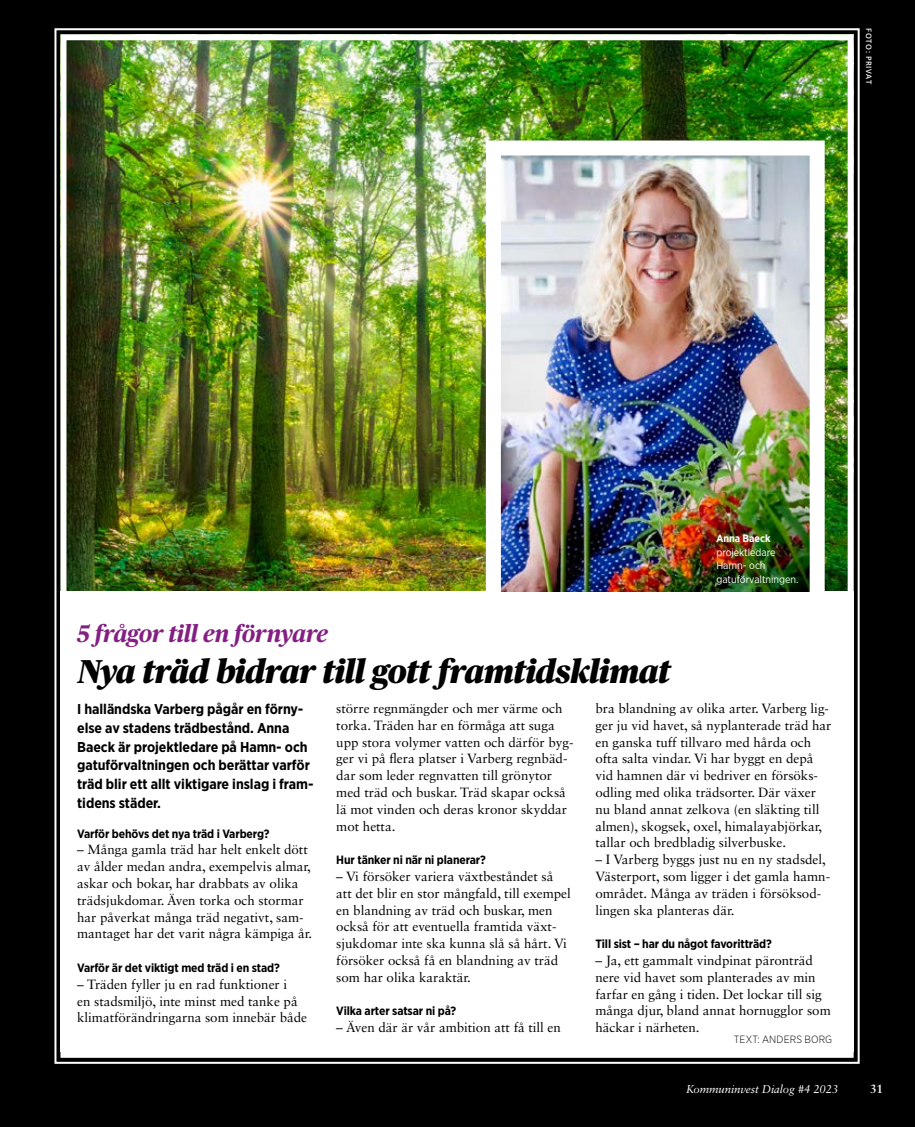
<style>
.page{position:relative;width:915px;height:1127px;background:#fff}
.page>*{position:absolute;margin:0;border:0;box-sizing:border-box;transform-origin:0 0}
.t1{font:italic 900 33px "Publico Headline";letter-spacing:-.01em;color:#000}
.t2{font:italic 700 24px "Publico Headline";letter-spacing:-.005em;color:#831f82}
.t3{font:700 14.25px/18.8px "Gotham Narrow";letter-spacing:-.005em;color:#000}
.t4{font:13.35px/16.8px "Sabon LT Std";color:#000}
.t5{font:700 12px "Gotham Narrow";letter-spacing:-.01em;color:#000}
.t6{font:700 12px "Sabon LT Std";color:#fff}
.t7{font:italic 11.4px "Sabon LT Std";letter-spacing:-.01em;color:#fff}
.t8{font:10.5px/13.5px "Gotham Narrow";letter-spacing:-.005em;color:#fff}
.t9{font:300 10.5px "Gotham Narrow";letter-spacing:.015em;color:#000}
.t10{font:700 10.5px "Gotham Narrow";letter-spacing:-.005em;color:#fff}
.t11{font:600 7.5px "Open Sans";letter-spacing:.075em;color:#fff}
</style>
<div class="page">
<div style="left:0;top:0;width:914px;height:1127px;background:#000"></div>
<img style="left:54px;top:28px;width:806px;height:1036px">
<div style="left:60px;top:34px;width:793px;height:1024px;border:6px solid #fff"></div>
<div style="left:60px;top:591px;width:793px;height:460px;background:#fff"></div>
<img style="left:501px;top:156px;width:307px;height:435px">
<div style="left:485px;top:140px;width:339px;height:467px;border:15px solid #fff"></div>
<p class="t11" style="left:873px;top:28px;width:57px;rotate:90deg">FOTO: PRIVAT</p>
<h2 class="t2" style="left:77px;top:616px;width:252px">5 frågor till en förnyare</h2>
<h1 class="t1" style="left:78px;top:647px;width:593px">Nya träd bidrar till gott framtidsklimat</h1>
<p class="t10" style="left:716px;top:532px;width:56px">Anna Baeck</p>
<p class="t8" style="left:716px;top:545px;width:83px">projektledare<br>Hamn- och gatuförvaltningen.</p>
<p class="t3" style="left:77px;top:700px;width:238px">I halländska Varberg pågår en förny&shy;else av stadens trädbestånd. Anna Baeck är projektledare på Hamn- och gatuförvaltningen och berättar varför träd blir ett allt viktigare inslag i fram&shy;tidens städer.</p>
<p class="t5" style="left:77px;top:825px;width:194px">Varför behövs det nya träd i Varberg?</p>
<p class="t4" style="left:77px;top:841px;width:236px">– Många gamla träd har helt enkelt dött av ålder medan andra, exempelvis almar, askar och bokar, har drabbats av olika trädsjukdomar. Även torka och stormar har påverkat många träd negativt, sam&shy;mantaget har det varit några kämpiga år.</p>
<p class="t5" style="left:77px;top:960px;width:204px">Varför är det viktigt med träd i en stad?</p>
<p class="t4" style="left:77px;top:975px;width:231px">– Träden fyller ju en rad funktioner i<br>en stadsmiljö, inte minst med tanke på klimatförändringarna som innebär både</p>
<p class="t4" style="left:336px;top:700px;width:239px">större regnmängder och mer värme och torka. Träden har en förmåga att suga upp stora volymer vatten och därför byg&shy;ger vi på flera platser i Varberg regnbäd&shy;dar som leder regnvatten till grönytor med träd och buskar. Träd skapar också lä mot vinden och deras kronor skyddar mot hetta.</p>
<p class="t5" style="left:336px;top:852px;width:151px">Hur tänker ni när ni planerar?</p>
<p class="t4" style="left:336px;top:868px;width:236px">– Vi försöker variera växtbeståndet så att det blir en stor mångfald, till exempel en blandning av träd och buskar, men också för att eventuella framtida växt&shy;sjukdomar inte ska kunna slå så hårt. Vi försöker också få en blandning av träd som har olika karaktär.</p>
<p class="t5" style="left:336px;top:1003px;width:121px">Vilka arter satsar ni på?</p>
<p class="t4" style="left:336px;top:1019px;width:226px">– Även där är vår ambition att få till en</p>
<p class="t4" style="left:595px;top:700px;width:237px">bra blandning av olika arter. Varberg lig&shy;ger ju vid havet, så nyplanterade träd har en ganska tuff tillvaro med hårda och ofta salta vindar. Vi har byggt en depå vid hamnen där vi bedriver en försöks&shy;odling med olika trädsorter. Där växer nu bland annat zelkova (en släkting till almen), skogsek, oxel, himalayabjörkar, tallar och bredbladig silverbuske.</p>
<p class="t4" style="left:595px;top:851px;width:236px">– I Varberg byggs just nu en ny stadsdel, Västerport, som ligger i det gamla hamn&shy;området. Många av träden i försöksod&shy;lingen ska planteras där.</p>
<p class="t5" style="left:595px;top:936px;width:178px">Till sist – har du något favoritträd?</p>
<p class="t4" style="left:595px;top:952px;width:237px">– Ja, ett gammalt vindpinat päronträd nere vid havet som planterades av min farfar en gång i tiden. Det lockar till sig många djur, bland annat hornugglor som häckar i närheten.</p>
<p class="t9" style="left:733px;top:1033px;width:100px">TEXT: ANDERS BORG</p>
<p class="t7" style="left:686px;top:1082px;width:153px">Kommuninvest Dialog #4 2023</p>
<p class="t6" style="left:869px;top:1081px;width:15px">31</p>
</div>
